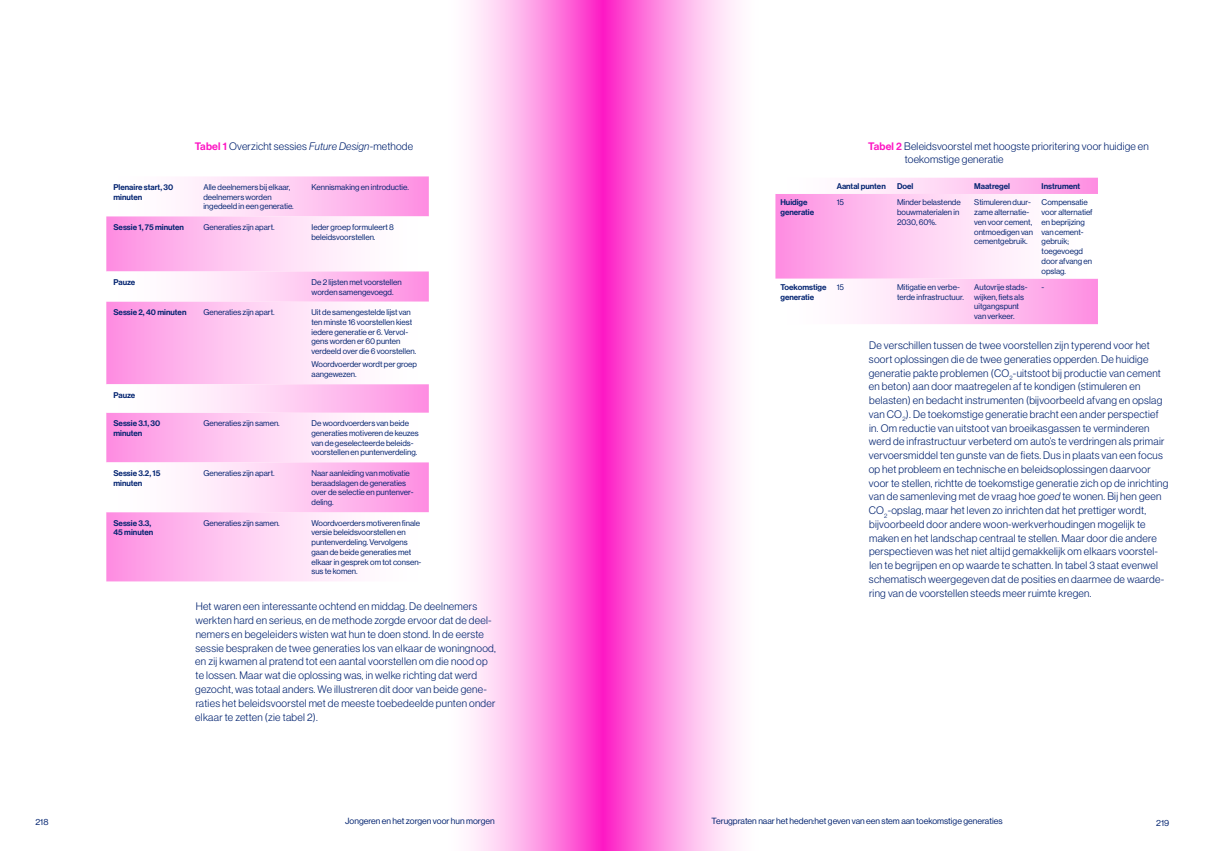
<style>
.page{position:relative;width:1205px;height:851px;background:#fff}
.page>*{position:absolute;margin:0;border:0;box-sizing:border-box;transform-origin:0 0}
.BODY_TEKST{font:10.62px/13.8px "N Haas Grotesk DS Pro 45 Lt";letter-spacing:.025em;color:#022370}
.t1{font:8.75px "N Haas Grotesk DS Pro 55 Rg";color:#022370}
.Tabel_body{font:8.12px/9.8px "N Haas Grotesk DS Pro 55 Rg";color:#022370}
.Tabel_kop{font:8.12px/9.8px "N Haas Grotesk DS Pro 65 Md";color:#022370}
.s1{font-family:"N Haas Grotesk DS Pro 65 Md";color:#fd15c3}
.s2{font-family:"N Haas Grotesk DS Pro 46 Lt It"}
</style>
<div class="page">
<svg style="left:603px;top:0;width:136px;height:850px;background:#fe95e3"></svg>
<svg style="left:468px;top:0;width:135px;height:850px;background:#fe97e4"></svg>
<svg style="left:106px;top:176px;width:323px;height:126px"></svg>
<svg style="left:106px;top:302px;width:323px;height:279px"></svg>
<svg style="left:106px;top:384px;width:323px;height:128px"></svg>
<svg style="left:775px;top:178px;width:323px;height:146px"></svg>
<svg style="left:775px;top:194px;width:323px;height:84px"></svg>
<p class="BODY_TEKST" style="left:195px;top:139px;width:220px"><span class="s1">Tabel 1</span> Overzicht sessies <span class="s2">Future Design</span>-methode</p>
<p class="Tabel_kop" style="left:113px;top:182px;width:61px">Plenaire start, 30 minuten</p>
<p class="Tabel_body" style="left:203px;top:182px;width:92px">Alle deelnemers bij elkaar, deelnemers worden ingedeeld in een generatie.</p>
<p class="Tabel_body" style="left:311px;top:182px;width:99px">Kennismaking en introductie.</p>
<p class="Tabel_kop" style="left:113px;top:222px;width:72px">Sessie 1, 75 minuten</p>
<p class="Tabel_body" style="left:203px;top:222px;width:73px">Generaties zijn apart.</p>
<p class="Tabel_body" style="left:311px;top:222px;width:84px">Ieder groep formuleert 8 beleidsvoorstellen.</p>
<p class="Tabel_kop" style="left:113px;top:277px;width:23px">Pauze</p>
<p class="Tabel_body" style="left:311px;top:277px;width:92px">De 2 lijsten met voorstellen worden samengevoegd.</p>
<p class="Tabel_kop" style="left:113px;top:307px;width:75px">Sessie 2, 40 minuten</p>
<p class="Tabel_body" style="left:203px;top:307px;width:73px">Generaties zijn apart.</p>
<p class="Tabel_body" style="left:311px;top:307px;width:106px">Uit de samengestelde lijst van ten minste 16 voorstellen kiest iedere generatie er 6. Vervol&shy;gens worden er 60 punten verdeeld over die 6 voorstellen.</p>
<p class="Tabel_body" style="left:311px;top:360px;width:107px">Woordvoerder wordt per groep aangewezen.</p>
<p class="Tabel_kop" style="left:113px;top:390px;width:23px">Pauze</p>
<p class="Tabel_kop" style="left:113px;top:418px;width:48px">Sessie 3.1, 30 minuten</p>
<p class="Tabel_body" style="left:203px;top:418px;width:78px">Generaties zijn samen.</p>
<p class="Tabel_body" style="left:311px;top:418px;width:109px">De woordvoerders van beide generaties motiveren de keuzes van de geselecteerde beleids&shy;voorstellen en puntenverdeling.</p>
<p class="Tabel_kop" style="left:113px;top:468px;width:48px">Sessie 3.2, 15 minuten</p>
<p class="Tabel_body" style="left:203px;top:468px;width:73px">Generaties zijn apart.</p>
<p class="Tabel_body" style="left:311px;top:468px;width:103px">Naar aanleiding van motivatie beraadslagen de generaties over de selectie en puntenver&shy;deling.</p>
<p class="Tabel_kop" style="left:113px;top:518px;width:41px">Sessie 3.3,<br>45 minuten</p>
<p class="Tabel_body" style="left:203px;top:518px;width:78px">Generaties zijn samen.</p>
<p class="Tabel_body" style="left:311px;top:518px;width:111px">Woordvoerders motiveren finale versie beleidsvoorstellen en puntenverdeling. Vervolgens gaan de beide generaties met elkaar in gesprek om tot consen&shy;sus te komen.</p>
<p class="BODY_TEKST" style="left:195px;top:599px;width:302px">Het waren een interessante ochtend en middag. De deelnemers werkten hard en serieus, en de methode zorgde ervoor dat de deel&shy;nemers en begeleiders wisten wat hun te doen stond. In de eerste sessie bespraken de twee generaties los van elkaar de woningnood, en zij kwamen al pratend tot een aantal voorstellen om die nood op te lossen. Maar wat die oplossing was, in welke richting dat werd gezocht, was totaal anders. We illustreren dit door van beide gene&shy;raties het beleidsvoorstel met de meeste toebedeelde punten onder elkaar te zetten (zie tabel 2).</p>
<p class="BODY_TEKST" style="left:905px;top:139px;width:246px;text-indent:-37px"><span class="s1">Tabel 2</span> Beleidsvoorstel met hoogste prioritering voor huidige en toekomstige generatie</p>
<p class="Tabel_kop" style="left:836px;top:181px;width:51px">Aantal punten</p>
<p class="Tabel_kop" style="left:897px;top:181px;width:18px">Doel</p>
<p class="Tabel_kop" style="left:974px;top:181px;width:37px">Maatregel</p>
<p class="Tabel_kop" style="left:1041px;top:181px;width:40px">Instrument</p>
<p class="Tabel_kop" style="left:780px;top:198px;width:35px">Huidige generatie</p>
<p class="Tabel_body" style="left:836px;top:197px;width:9px">15</p>
<p class="Tabel_body" style="left:897px;top:197px;width:65px">Minder belastende bouwmaterialen in<br>2030, 60%.</p>
<p class="Tabel_body" style="left:974px;top:197px;width:60px">Stimuleren duur&shy;zame alternatie&shy;ven voor cement, ontmoedigen van cementgebruik.</p>
<p class="Tabel_body" style="left:1041px;top:197px;width:53px">Compensatie voor alternatief en beprijzing van cement&shy;gebruik; toegevoegd door afvang en opslag.</p>
<p class="Tabel_kop" style="left:780px;top:282px;width:48px">Toekomstige generatie</p>
<p class="Tabel_body" style="left:836px;top:282px;width:9px">15</p>
<p class="Tabel_body" style="left:897px;top:282px;width:68px">Mitigatie en verbe&shy;terde infrastructuur.</p>
<p class="Tabel_body" style="left:974px;top:282px;width:55px">Autovrije stads&shy;wijken, fiets als uitgangspunt van verkeer.</p>
<p class="Tabel_body" style="left:1041px;top:282px;width:4px">-</p>
<p class="BODY_TEKST" style="left:868px;top:338px;width:301px">De verschillen tussen de twee voorstellen zijn typerend voor het soort oplossingen die de twee generaties opperden. De huidige generatie pakte problemen (CO<sub>2</sub>-uitstoot bij productie van cement en beton) aan door maatregelen af te kondigen (stimuleren en belasten) en bedacht instrumenten (bijvoorbeeld afvang en opslag van CO<sub>2</sub>). De toekomstige generatie bracht een ander perspectief in. Om reductie van uitstoot van broeikasgassen te verminderen werd de infrastructuur verbeterd om auto’s te verdringen als primair vervoersmiddel ten gunste van de fiets. Dus in plaats van een focus op het probleem en technische en beleidsoplossingen daarvoor voor te stellen, richtte de toekomstige generatie zich op de inrichting van de samenleving met de vraag hoe <span class="s2">goed</span> te wonen. Bij hen geen CO<sub>2</sub>-opslag, maar het leven zo inrichten dat het prettiger wordt, bijvoorbeeld door andere woon-werkverhoudingen mogelijk te maken en het landschap centraal te stellen. Maar door die andere perspectieven was het niet altijd gemakkelijk om elkaars voorstel&shy;len te begrijpen en op waarde te schatten. In tabel 3 staat evenwel schematisch weergegeven dat de posities en daarmee de waarde&shy;ring van de voorstellen steeds meer ruimte kregen.</p>
<p class="t1" style="left:35px;top:816px;width:15px">218</p>
<p class="t1" style="left:345px;top:816px;width:151px">Jongeren en het zorgen voor hun morgen</p>
<p class="t1" style="left:711px;top:816px;width:292px">Terugpraten naar het heden:het geven van een stem aan toekomstige generaties</p>
<p class="t1" style="left:1156px;top:817px;width:14px">219</p>
</div>
